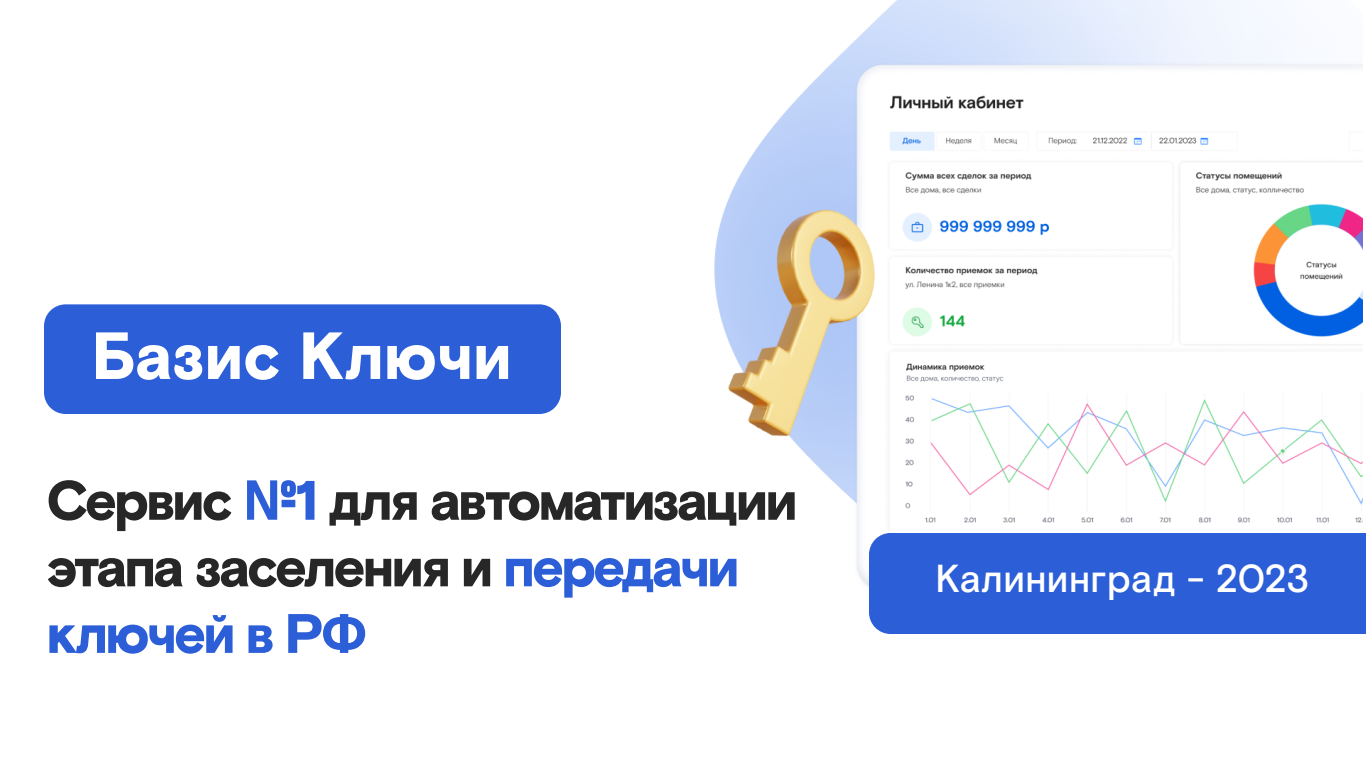
<style>
.page{position:relative;width:1366px;height:768px;background:#fff}
.page>*{position:absolute;margin:0;border:0;box-sizing:border-box;transform-origin:0 0}
.t1{font:900 66.5px "Basis Grotesque Pro";letter-spacing:-.005em;color:#fff}
.t2{font:900 55.5px/66.6px "Basis Grotesque Pro";letter-spacing:-.055em;color:#272727}
.t3{font:500 39px "Basis Grotesque Pro";letter-spacing:-.005em;color:#fff}
.s1{font-family:"Bahnschrift";font-weight:400;color:#2c5ed8}
.s2{color:#2c5ed8}
</style>
<div class="page">
<img style="left:714px;top:1px;width:649px;height:586px">
<div style="left:44px;top:304px;width:517px;height:110px;background:#2c5ed8;border-radius:22px"></div>
<div style="left:869px;top:533px;width:497px;height:101px;background:#2c5ed8"></div>
<hr style="left:544px;top:0;width:822px;height:1px;background:#606060">
<p class="t1" style="left:92px;top:316px;width:422px">Базис Ключи</p>
<p class="t2" style="left:46px;top:470px;width:753px">Сервис <span class="s1">№</span><span class="s2">1</span> для автоматизации этапа заселения и <span class="s2">передачи ключей в РФ</span></p>
<p class="t3" style="left:935px;top:556px;width:376px">Калининград - 2023</p>
</div>
